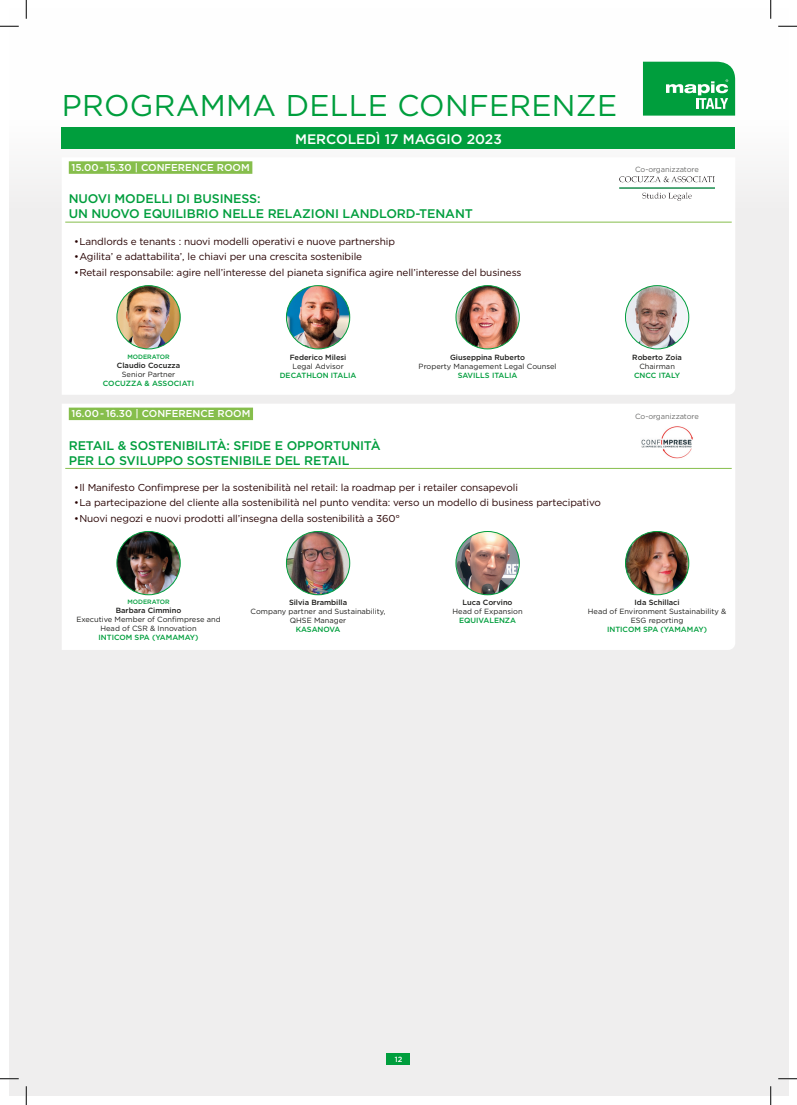
<style>
.page{position:relative;width:797px;height:1105px;background:#fff}
.page>*{position:absolute;margin:0;border:0;box-sizing:border-box;transform-origin:0 0}
.t1{font:30px "Gotham";letter-spacing:.01em;color:#009e3d}
.t2{font:500 13.75px "Gotham";color:#fff}
.TITRE_VERT{font:500 12.5px/15px "Gotham";letter-spacing:-.01em;color:#009e3d}
.descriptif{font:10px "Gotham";letter-spacing:-.01em;color:#260000}
.HORAIRES_VERT{font:500 10px "Gotham";color:#fff}
.t3{font:7.5px/9px "Gotham";color:#1d1d1b;text-align:center}
.t4{font:500 7.5px "Gotham";color:#009e3d}
.t5{font:500 7.5px "Gotham";color:#1d1d1b}
.descriptif-2{font:7.5px "Gotham";letter-spacing:-.01em;color:#6b6b6a}
.t6{font:500 7.5px "Gotham";color:#fff}
.t7{font:500 6.25px "Gotham";color:#009e3d}
</style>
<div class="page">
<div style="left:9px;top:9px;width:779px;height:1087px;background:linear-gradient(to right,#f2f1f1,#f1f1f1)"></div>
<svg style="left:62px;top:404px;width:673px;height:246px"></svg>
<div style="left:69px;top:408px;width:184px;height:12px;background:#86be4c"></div>
<hr style="left:65px;top:468px;width:666px;height:1px;background:#86be4c">
<img style="left:117px;top:531px;width:63px;height:64px;border-radius:32px">
<div style="left:117px;top:531px;width:63px;height:64px;border:1px solid #009e3d;border-radius:50%"></div>
<img style="left:286px;top:531px;width:64px;height:64px;border-radius:32px">
<div style="left:286px;top:531px;width:64px;height:64px;border:1px solid #009e3d;border-radius:50%"></div>
<img style="left:456px;top:531px;width:63px;height:64px;border-radius:32px">
<div style="left:455px;top:531px;width:64px;height:64px;border:1px solid #009e3d;border-radius:50%"></div>
<img style="left:625px;top:531px;width:63px;height:64px;border-radius:32px">
<div style="left:625px;top:531px;width:64px;height:64px;border:1px solid #009e3d;border-radius:50%"></div>
<img style="left:638px;top:423px;width:57px;height:36px">
<div style="left:387px;top:1053px;width:23px;height:12px;background:#009e3d"></div>
<div style="left:62px;top:127px;width:673px;height:22px;background:#009e3d"></div>
<svg style="left:643px;top:62px;width:92px;height:54px;background:#21aa56"></svg>
<svg style="left:62px;top:157px;width:673px;height:238px"></svg>
<div style="left:69px;top:161px;width:183px;height:13px;background:#86be4c"></div>
<hr style="left:65px;top:222px;width:666px;height:1px;background:#86be4c">
<img style="left:619px;top:177px;width:95px;height:23px">
<img style="left:117px;top:286px;width:63px;height:63px;border-radius:32px">
<div style="left:117px;top:285px;width:63px;height:64px;border:1px solid #009e3d;border-radius:50%"></div>
<img style="left:456px;top:286px;width:63px;height:63px;border-radius:32px">
<div style="left:455px;top:285px;width:64px;height:64px;border:1px solid #009e3d;border-radius:50%"></div>
<img style="left:625px;top:286px;width:63px;height:63px;border-radius:32px">
<div style="left:625px;top:285px;width:64px;height:64px;border:1px solid #009e3d;border-radius:50%"></div>
<img style="left:286px;top:286px;width:64px;height:63px;border-radius:32px">
<div style="left:286px;top:285px;width:64px;height:64px;border:1px solid #009e3d;border-radius:50%"></div>
<svg style="left:0;top:25px;width:19px;height:2px"></svg>
<svg style="left:778px;top:25px;width:19px;height:2px"></svg>
<svg style="left:0;top:1078px;width:19px;height:1px"></svg>
<svg style="left:778px;top:1078px;width:19px;height:1px"></svg>
<svg style="left:25px;top:0;width:2px;height:19px"></svg>
<svg style="left:25px;top:1086px;width:2px;height:19px"></svg>
<svg style="left:770px;top:0;width:1px;height:19px"></svg>
<svg style="left:770px;top:1086px;width:1px;height:19px"></svg>
<p class="t1" style="left:62px;top:86px;width:557px">PROGRAMMA DELLE CONFERENZE</p>
<p class="t2" style="left:295px;top:130px;width:208px">MERCOLEDÌ 17 MAGGIO 2023</p>
<p class="HORAIRES_VERT" style="left:71px;top:161px;width:180px">15.00 - 15.30 | CONFERENCE ROOM</p>
<p class="TITRE_VERT" style="left:69px;top:191px;width:405px">NUOVI MODELLI DI BUSINESS:<br>UN NUOVO EQUILIBRIO NELLE RELAZIONI LANDLORD-TENANT</p>
<p class="descriptif" style="left:74px;top:235px;width:322px">•Landlords e tenants : nuovi modelli operativi e nuove partnership</p>
<p class="descriptif" style="left:74px;top:250px;width:289px">•Agilita’ e adattabilita’, le chiavi per una crescita sostenibile</p>
<p class="descriptif" style="left:74px;top:266px;width:449px">•Retail responsabile: agire nell’interesse del pianeta significa agire nell’interesse del business</p>
<p class="descriptif-2" style="left:635px;top:165px;width:65px">Co-organizzatore</p>
<p class="t7" style="left:127px;top:352px;width:44px">MODERATOR</p>
<p class="t5" style="left:117px;top:360px;width:65px">Claudio Cocuzza</p>
<p class="t3" style="left:122px;top:369px;width:55px">Senior Partner</p>
<p class="t4" style="left:103px;top:378px;width:93px">COCUZZA &amp; ASSOCIATI</p>
<p class="t5" style="left:290px;top:352px;width:58px">Federico Milesi</p>
<p class="t3" style="left:292px;top:361px;width:53px">Legal Advisor</p>
<p class="t4" style="left:280px;top:370px;width:78px">DECATHLON ITALIA</p>
<p class="t5" style="left:450px;top:352px;width:77px">Giuseppina Ruberto</p>
<p class="t3" style="left:418px;top:361px;width:139px">Property Management Legal Counsel</p>
<p class="t4" style="left:458px;top:370px;width:61px">SAVILLS ITALIA</p>
<p class="t5" style="left:632px;top:352px;width:51px">Roberto Zoia</p>
<p class="t3" style="left:639px;top:361px;width:37px">Chairman</p>
<p class="t4" style="left:634px;top:370px;width:48px">CNCC ITALY</p>
<p class="HORAIRES_VERT" style="left:71px;top:407px;width:180px">16.00 - 16.30 | CONFERENCE ROOM</p>
<p class="TITRE_VERT" style="left:69px;top:437px;width:313px">RETAIL &amp; SOSTENIBILITÀ: SFIDE E OPPORTUNITÀ<br>PER LO SVILUPPO SOSTENIBILE DEL RETAIL</p>
<p class="descriptif" style="left:74px;top:481px;width:445px">•Il Manifesto Confimprese per la sostenibilità nel retail: la roadmap per i retailer consapevoli</p>
<p class="descriptif" style="left:74px;top:496px;width:528px">•La partecipazione del cliente alla sostenibilità nel punto vendita: verso un modello di business partecipativo</p>
<p class="descriptif" style="left:74px;top:512px;width:327px">•Nuovi negozi e nuovi prodotti all’insegna della sostenibilità a 360°</p>
<p class="descriptif-2" style="left:635px;top:411px;width:65px">Co-organizzatore</p>
<p class="t7" style="left:127px;top:598px;width:44px">MODERATOR</p>
<p class="t5" style="left:116px;top:606px;width:67px">Barbara Cimmino</p>
<p class="t3" style="left:76px;top:615px;width:146px">Executive Member of Confimprese and<br>Head of CSR &amp; Innovation</p>
<p class="t4" style="left:98px;top:633px;width:102px">INTICOM SPA (YAMAMAY)</p>
<p class="t5" style="left:289px;top:598px;width:60px">Silvia Brambilla</p>
<p class="t3" style="left:251px;top:607px;width:136px">Company partner and Sustainability,<br>QHSE Manager</p>
<p class="t4" style="left:296px;top:625px;width:46px">KASANOVA</p>
<p class="t5" style="left:462px;top:598px;width:51px">Luca Corvino</p>
<p class="t3" style="left:452px;top:607px;width:72px">Head of Expansion</p>
<p class="t4" style="left:459px;top:616px;width:59px">EQUIVALENZA</p>
<p class="t5" style="left:634px;top:598px;width:47px">Ida Schillaci</p>
<p class="t3" style="left:588px;top:607px;width:140px">Head of Environment Sustainability &amp;<br>ESG reporting</p>
<p class="t4" style="left:607px;top:625px;width:102px">INTICOM SPA (YAMAMAY)</p>
<p class="t6" style="left:395px;top:1054px;width:9px">12</p>
</div>
